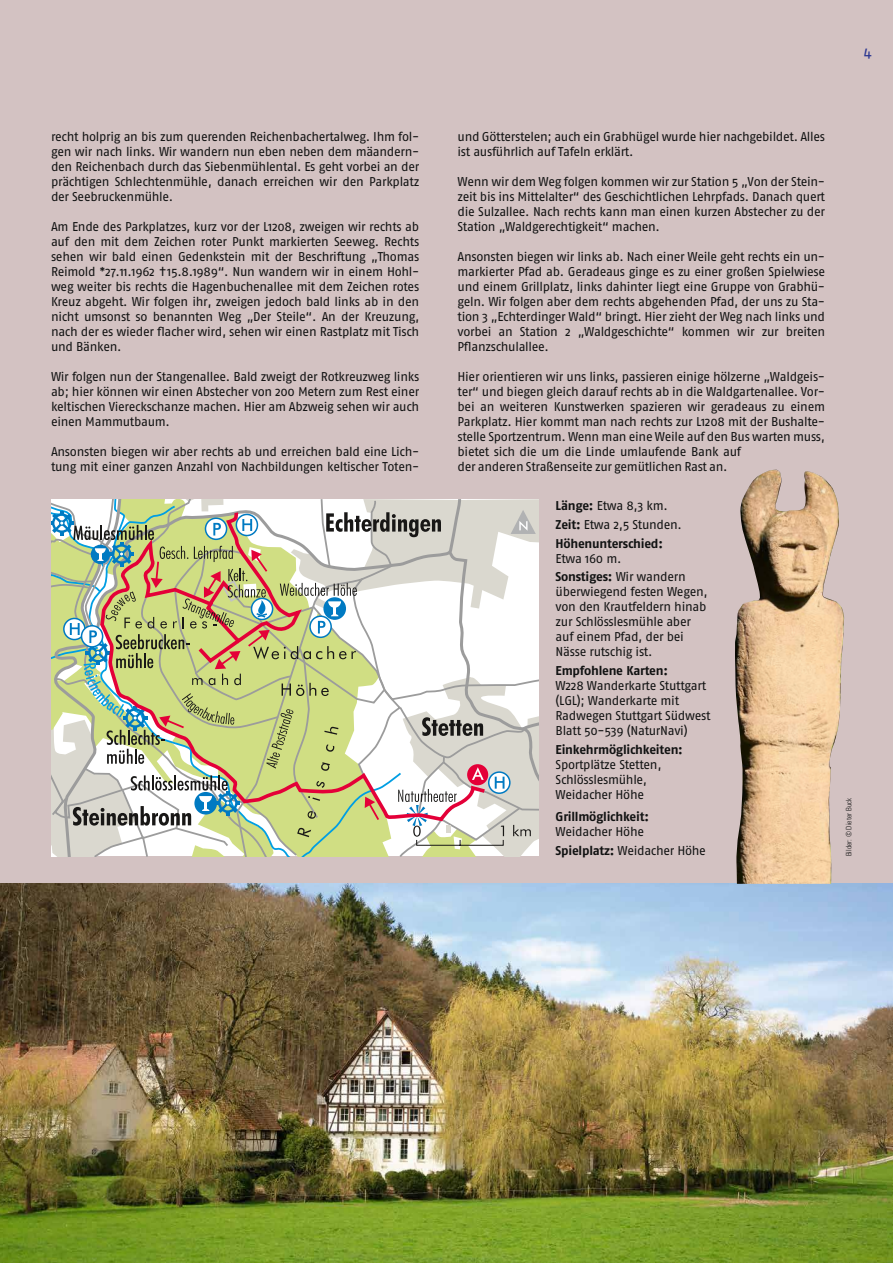
<style>
.page{position:relative;width:893px;height:1263px;background:#fff}
.page>*{position:absolute;margin:0;border:0;box-sizing:border-box;transform-origin:0 0}
.t1{font:15px "Fago No Regular Roman";color:#2b3791}
.t2{font:12.75px/15px "Fago No Regular Roman";letter-spacing:-.025em;color:#111212}
.t3{font:12.75px "Fago No Bold Roman";letter-spacing:-.02em;color:#111212}
.t4{font:300 condensed 7.5px "Univers";color:#111212}
.s1{font-family:"Fago No Bold Roman"}
.s2{font-family:"Fago No Regular Roman"}
</style>
<div class="page">
<div style="left:0;top:0;width:893px;height:916px;background:#d3c2c2"></div>
<img style="left:0;top:884px;width:893px;height:379px">
<img style="left:735px;top:470px;width:109px;height:414px">
<svg style="left:51px;top:500px;width:488px;height:356px;background:#d0d1b4"></svg>
<p class="t2" style="left:51px;top:129px;width:370px;text-align:justify">recht holprig an bis zum querenden Reichenbachertalweg. Ihm fol&shy;gen wir nach links. Wir wandern nun eben neben dem mäandern&shy;den Reichenbach durch das Siebenmühlental. Es geht vorbei an der prächtigen Schlechtenmühle, danach erreichen wir den Parkplatz der Seebruckenmühle.</p>
<p class="t2" style="left:51px;top:219px;width:370px;text-align:justify">Am Ende des Parkplatzes, kurz vor der L1208, zweigen wir rechts ab auf den mit dem Zeichen roter Punkt markierten Seeweg. Rechts sehen wir bald einen Gedenkstein mit der Beschriftung „Thomas Reimold *27.11.1962 †15.8.1989“. Nun wandern wir in einem Hohl&shy;weg weiter bis rechts die Hagenbuchenallee mit dem Zeichen rotes Kreuz abgeht. Wir folgen ihr, zweigen jedoch bald links ab in den nicht umsonst so benannten Weg „Der Steile“. An der Kreuzung, nach der es wieder flacher wird, sehen wir einen Rastplatz mit Tisch und Bänken.</p>
<p class="t2" style="left:51px;top:369px;width:370px;text-align:justify">Wir folgen nun der Stangenallee. Bald zweigt der Rotkreuzweg links ab; hier können wir einen Abstecher von 200 Metern zum Rest einer keltischen Viereckschanze machen. Hier am Abzweig sehen wir auch einen Mammutbaum.</p>
<p class="t2" style="left:51px;top:444px;width:370px">Ansonsten biegen wir aber rechts ab und erreichen bald eine Lich&shy;tung mit einer ganzen Anzahl von Nachbildungen keltischer Toten-</p>
<p class="t1" style="left:864px;top:43px;width:9px">4</p>
<p class="t2" style="left:458px;top:129px;width:369px">und Götterstelen; auch ein Grabhügel wurde hier nachgebildet. Alles ist ausführlich auf Tafeln erklärt.</p>
<p class="t2" style="left:458px;top:174px;width:369px;text-align:justify">Wenn wir dem Weg folgen kommen wir zur Station 5 „Von der Stein&shy;zeit bis ins Mittelalter“ des Geschichtlichen Lehrpfads. Danach quert die Sulzallee. Nach rechts kann man einen kurzen Abstecher zu der Station „Waldgerechtigkeit“ machen.</p>
<p class="t2" style="left:458px;top:249px;width:369px;text-align:justify">Ansonsten biegen wir links ab. Nach einer Weile geht rechts ein un&shy;markierter Pfad ab. Geradeaus ginge es zu einer großen Spielwiese und einem Grillplatz, links dahinter liegt eine Gruppe von Grabhü&shy;geln. Wir folgen aber dem rechts abgehenden Pfad, der uns zu Sta&shy;tion 3 „Echterdinger Wald“ bringt. Hier zieht der Weg nach links und vorbei an Station 2 „Waldgeschichte“ kommen wir zur breiten Pflanzschulallee.</p>
<p class="t2" style="left:458px;top:369px;width:369px">Hier orientieren wir uns links, passieren einige hölzerne „Waldgeis&shy;ter“ und biegen gleich darauf rechts ab in die Waldgartenallee. Vor&shy;bei an weiteren Kunstwerken spazieren wir geradeaus zu einem Parkplatz. Hier kommt man nach rechts zur L1208 mit der Bushalte&shy;stelle Sportzentrum. Wenn man eine Weile auf den Bus warten muss, bietet sich die um die Linde umlaufende Bank auf<br>der anderen Straßenseite zur gemütlichen Rast an.</p>
<p class="t2" style="left:556px;top:496px;width:128px;line-height:18.8px"><span class="s1">Länge:</span> Etwa 8,3 km.<br><span class="s1">Zeit:</span> Etwa 2,5 Stunden.</p>
<p class="t3" style="left:556px;top:536px;width:109px">Höhenunterschied:</p>
<p class="t2" style="left:556px;top:551px;width:67px">Etwa 160 m.</p>
<p class="t3" style="left:556px;top:569px;width:132px">Sonstiges: <span class="s2">Wir wandern</span></p>
<p class="t2" style="left:556px;top:584px;width:153px">überwiegend festen Wegen, von den Krautfeldern hinab zur Schlösslesmühle aber auf einem Pfad, der bei<br>Nässe rutschig ist.</p>
<p class="t3" style="left:556px;top:663px;width:114px">Empfohlene Karten:</p>
<p class="t2" style="left:556px;top:678px;width:156px">W228 Wanderkarte Stuttgart (LGL); Wanderkarte mit<br>Radwegen Stuttgart Südwest<br>Blatt 50-539 (NaturNavi)</p>
<p class="t3" style="left:556px;top:742px;width:129px">Einkehrmöglichkeiten:</p>
<p class="t2" style="left:556px;top:757px;width:107px">Sportplätze Stetten,<br>Schlösslesmühle,<br>Weidacher Höhe</p>
<p class="t3" style="left:556px;top:809px;width:95px">Grillmöglichkeit:</p>
<p class="t2" style="left:556px;top:822px;width:152px;line-height:18.8px">Weidacher Höhe<br><span class="s1">Spielplatz:</span> Weidacher Höhe</p>
<p class="t4" style="left:844px;top:856px;width:60px;rotate:-90deg">Bilder: © Dieter Buck</p>
</div>
